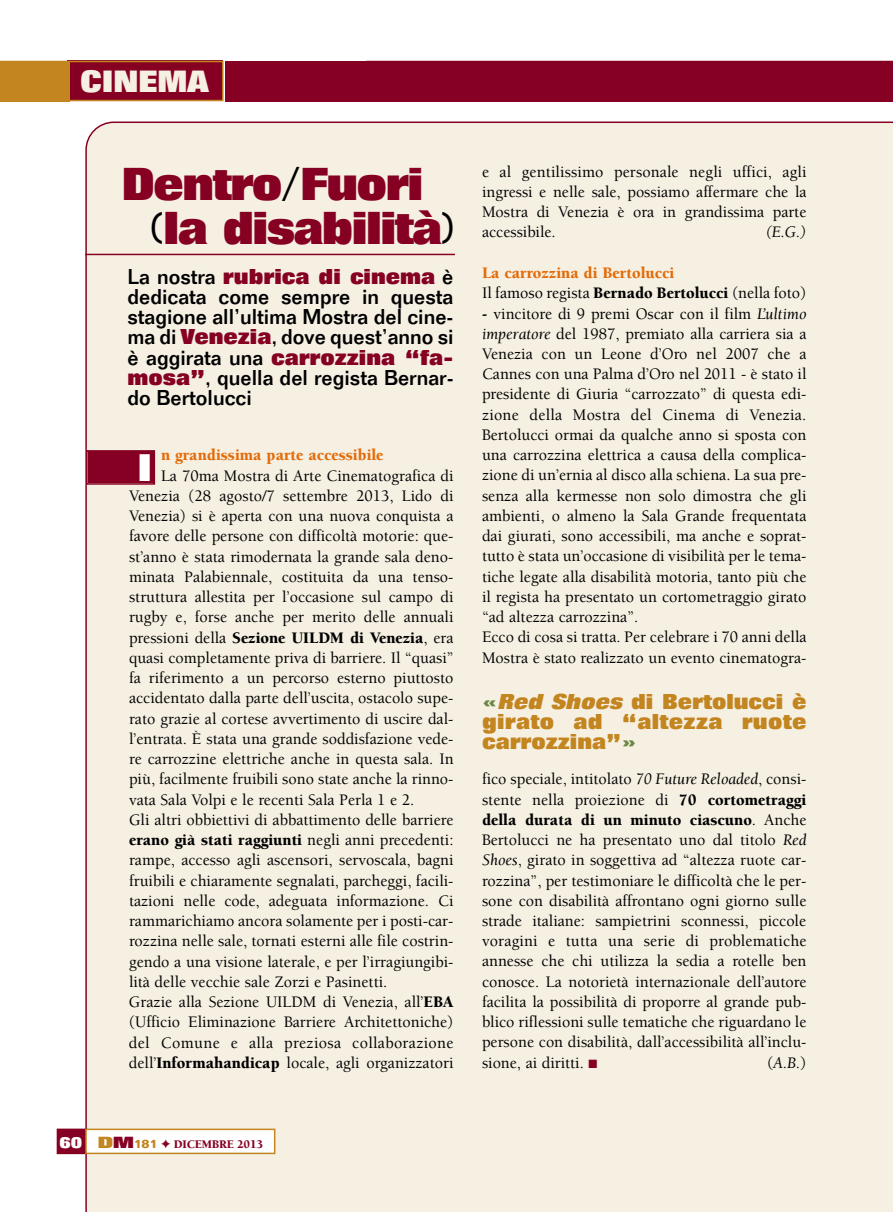
<style>
.page{position:relative;width:893px;height:1212px;background:#fff}
.page>*{position:absolute;margin:0;border:0;box-sizing:border-box;transform-origin:0 0}
.t1{font:800 45px/43.5px "Folio";letter-spacing:-.035em;color:#850022}
.t2{font:800 37.5px "Folio";color:#fff}
.t3{font:800 30px "Folio";color:#f6f0e3}
.t4{font:500 21px/20.2px "Folio";color:#000;text-align:justify}
.t5{font:800 21px/20.2px "Folio";color:#c3851f;text-align:justify}
.t6{font:500 16.5px/20.2px "Berkeley";color:#000;text-align:justify}
.t7{font:900 16.5px "Berkeley";color:#000}
.t8{font:500 16.5px "Berkeley";letter-spacing:.02em;color:#000}
.t9{font:900 16.5px "Berkeley";color:#e36c0a}
.t10{font:italic 16.5px "Berkeley";color:#000}
.t11{font:900 12px "Berkeley";letter-spacing:-.015em;color:#850022}
.s1{font-weight:300;color:#000}
.s2{font-weight:800;color:#850022}
.s3{font-weight:500}
.s4{font-weight:900}
.s5{font-family:"Folio";font-weight:800;font-size:15.75px;color:#fff}
.s6{font-family:"Folio";font-weight:800;font-size:15.75px;color:#c3851f}
.s7{font-family:"Folio";font-weight:800;font-size:15.75px}
.s8{font-family:"Folio";font-weight:700;color:#c3851f}
.s9{font-weight:900;color:#e36c0a}
.s10{font-weight:400;font-style:italic}
.s11{color:#6a8743}
.s12{font-style:italic}
.s13{color:#850022}
.s14{font-weight:500;font-style:normal}
</style>
<div class="page">
<div style="left:85px;top:121px;width:808px;height:1091px;background:#f6f0e3"></div>
<div style="left:225px;top:61px;width:668px;height:40px;background:#850022"></div>
<svg style="left:0;top:61px;width:224px;height:40px"></svg>
<div style="left:58px;top:1130px;width:28px;height:22px;background:#850022"></div>
<div style="left:57px;top:1128px;width:30px;height:26px;border:2px solid #850022"></div>
<div style="left:87px;top:1130px;width:187px;height:22px;background:#fff"></div>
<div style="left:85px;top:1128px;width:190px;height:26px;border:2px solid #c3851f"></div>
<div style="left:88px;top:452px;width:66px;height:31px;background:#850022"></div>
<div style="left:86px;top:450px;width:69px;height:35px;border:2px solid #850022"></div>
<hr style="left:85px;top:254px;width:370px;height:1px;background:#850022">
<p class="t3" style="left:80px;top:70px;width:130px">CINEMA</p>
<p class="t1" style="left:150px;top:167px;width:306px;text-indent:-28px">Dentro<span class="s1">/</span>Fuori <span class="s1">(</span>la disabilità<span class="s1">)</span></p>
<p class="t4" style="left:127px;top:268px;width:328px">La nostra <span class="s2">rubrica di cinema</span> è dedicata come sempre in questa stagione all’ultima Mostra del cine&shy;ma di <span class="s2">Venezia</span>, dove quest’anno si è aggirata una <span class="s2">carrozzina “fa&shy;mosa”</span>, quella del regista Bernar&shy;do Bertolucci</p>
<p class="t9" style="left:161px;top:449px;width:224px">n grandissima parte accessibile</p>
<p class="t6" style="left:161px;top:467px;width:294px">La 70ma Mostra di Arte Cinematografica di</p>
<p class="t6" style="left:129px;top:487px;width:326px">Venezia (28 agosto/7 settembre 2013, Lido di</p>
<p class="t6" style="left:129px;top:507px;width:326px">Venezia) si è aperta con una nuova conquista a</p>
<p class="t6" style="left:129px;top:527px;width:326px">favore delle persone con difficoltà motorie: que-</p>
<p class="t6" style="left:129px;top:548px;width:326px">st’anno è stata rimodernata la grande sala deno-</p>
<p class="t6" style="left:129px;top:568px;width:326px">minata Palabiennale, costituita da una tenso-</p>
<p class="t6" style="left:129px;top:588px;width:326px">struttura allestita per l’occasione sul campo di</p>
<p class="t6" style="left:129px;top:608px;width:326px">rugby e, forse anche per merito delle annuali</p>
<p class="t7" style="left:129px;top:631px;width:326px"><span class="s3">pressioni della</span> Sezione UILDM di Venezia<span class="s3">, era</span></p>
<p class="t6" style="left:129px;top:649px;width:326px">quasi completamente priva di barriere. Il “quasi”</p>
<p class="t6" style="left:129px;top:669px;width:326px">fa riferimento a un percorso esterno piuttosto</p>
<p class="t6" style="left:129px;top:689px;width:326px">accidentato dalla parte dell’uscita, ostacolo supe-</p>
<p class="t6" style="left:129px;top:710px;width:326px">rato grazie al cortese avvertimento di uscire dal-</p>
<p class="t6" style="left:129px;top:730px;width:326px">l’entrata. È stata una grande soddisfazione vede-</p>
<p class="t6" style="left:129px;top:750px;width:326px">re carrozzine elettriche anche in questa sala. In</p>
<p class="t6" style="left:129px;top:770px;width:326px">più, facilmente fruibili sono state anche la rinno-</p>
<p class="t6" style="left:129px;top:790px;width:287px">vata Sala Volpi e le recenti Sala Perla 1 e 2.</p>
<p class="t6" style="left:129px;top:811px;width:326px">Gli altri obbiettivi di abbattimento delle barriere</p>
<p class="t7" style="left:129px;top:833px;width:326px">erano già stati raggiunti <span class="s3">negli anni precedenti:</span></p>
<p class="t6" style="left:129px;top:851px;width:326px">rampe, accesso agli ascensori, servoscala, bagni</p>
<p class="t6" style="left:129px;top:871px;width:326px">fruibili e chiaramente segnalati, parcheggi, facili-</p>
<p class="t6" style="left:129px;top:892px;width:326px">tazioni nelle code, adeguata informazione. Ci</p>
<p class="t6" style="left:129px;top:912px;width:326px">rammarichiamo ancora solamente per i posti-car-</p>
<p class="t6" style="left:129px;top:932px;width:326px">rozzina nelle sale, tornati esterni alle file costrin-</p>
<p class="t6" style="left:129px;top:952px;width:326px">gendo a una visione laterale, e per l’irragiungibi-</p>
<p class="t6" style="left:129px;top:973px;width:260px">lità delle vecchie sale Zorzi e Pasinetti.</p>
<p class="t6" style="left:129px;top:993px;width:326px">Grazie alla Sezione UILDM di Venezia, all’<span class="s4">EBA</span></p>
<p class="t6" style="left:129px;top:1013px;width:326px">(Ufficio Eliminazione Barriere Architettoniche)</p>
<p class="t8" style="left:129px;top:1036px;width:326px">del Comune e alla preziosa collaborazione</p>
<p class="t6" style="left:129px;top:1054px;width:326px">dell’<span class="s4">Informahandicap</span> locale, agli organizzatori</p>
<p class="t2" style="left:137px;top:454px;width:16px">I</p>
<p class="t11" style="left:60px;top:1140px;width:205px"><span class="s5">60</span> <span class="s6">D</span><span class="s7">M</span><span class="s8">181</span> ✦ DICEMBRE 2013</p>
<p class="t6" style="left:482px;top:163px;width:326px">e al gentilissimo personale negli uffici, agli ingressi e nelle sale, possiamo affermare che la Mostra di Venezia è ora in grandissima parte accessibile.</p>
<p class="t10" style="left:765px;top:226px;width:42px">(E.G.)</p>
<p class="t6" style="left:482px;top:264px;width:326px"><span class="s9">La carrozzina di Bertolucci<br></span>Il famoso regista <span class="s4">Bernado Bertolucci</span> (nella foto)</p>
<p class="t6" style="left:482px;top:305px;width:326px;text-align:left"><span class="s4">-</span> vincitore di 9 premi Oscar con il film <span class="s10">L’ultimo imperatore</span> del 1987, premiato alla carriera sia a Venezia con un Leone d’Oro nel 2007 che a Cannes con una Palma d’Oro nel 2011 - è stato il presidente di Giuria “carrozzato” di questa edi&shy;zione della Mostra del Cinema di Venezia.<br>Bertolucci ormai da qualche anno si sposta con una carrozzina elettrica a causa della complica&shy;zione di un’ernia al disco alla schiena. La sua pre&shy;senza alla kermesse non solo dimostra che gli ambienti, o almeno la Sala Grande frequentata dai giurati, sono accessibili, ma anche e soprat&shy;tutto è stata un’occasione di visibilità per le tema&shy;tiche legate alla disabilità motoria, tanto più che il regista ha presentato un cortometraggio girato “ad altezza carrozzina”.<br>Ecco di cosa si tratta. Per celebrare i 70 anni della Mostra è stato realizzato un evento cinematogra-</p>
<p class="t5" style="left:482px;top:693px;width:326px"><span class="s11">«</span><span class="s12">Red Shoes</span> di Bertolucci è girato ad “altezza ruote carrozzina”<span class="s11">»</span></p>
<p class="t6" style="left:482px;top:770px;width:326px">fico speciale, intitolato <span class="s10">70 Future Reloaded</span>, consi&shy;stente nella proiezione di <span class="s4">70 cortometraggi della durata di un minuto ciascuno</span>. Anche Bertolucci ne ha presentato uno dal titolo <span class="s10">Red Shoes</span>, girato in soggettiva ad “altezza ruote car&shy;rozzina”, per testimoniare le difficoltà che le per&shy;sone con disabilità affrontano ogni giorno sulle strade italiane: sampietrini sconnessi, piccole voragini e tutta una serie di problematiche annesse che chi utilizza la sedia a rotelle ben conosce. La notorietà internazionale dell’autore facilita la possibilità di proporre al grande pub&shy;blico riflessioni sulle tematiche che riguardano le persone con disabilità, dall’accessibilità all’inclu&shy;sione, ai diritti. <span class="s13">■</span></p>
<p class="t10" style="left:767px;top:1056px;width:41px"><span class="s14">(</span>A.B.<span class="s14">)</span></p>
</div>
